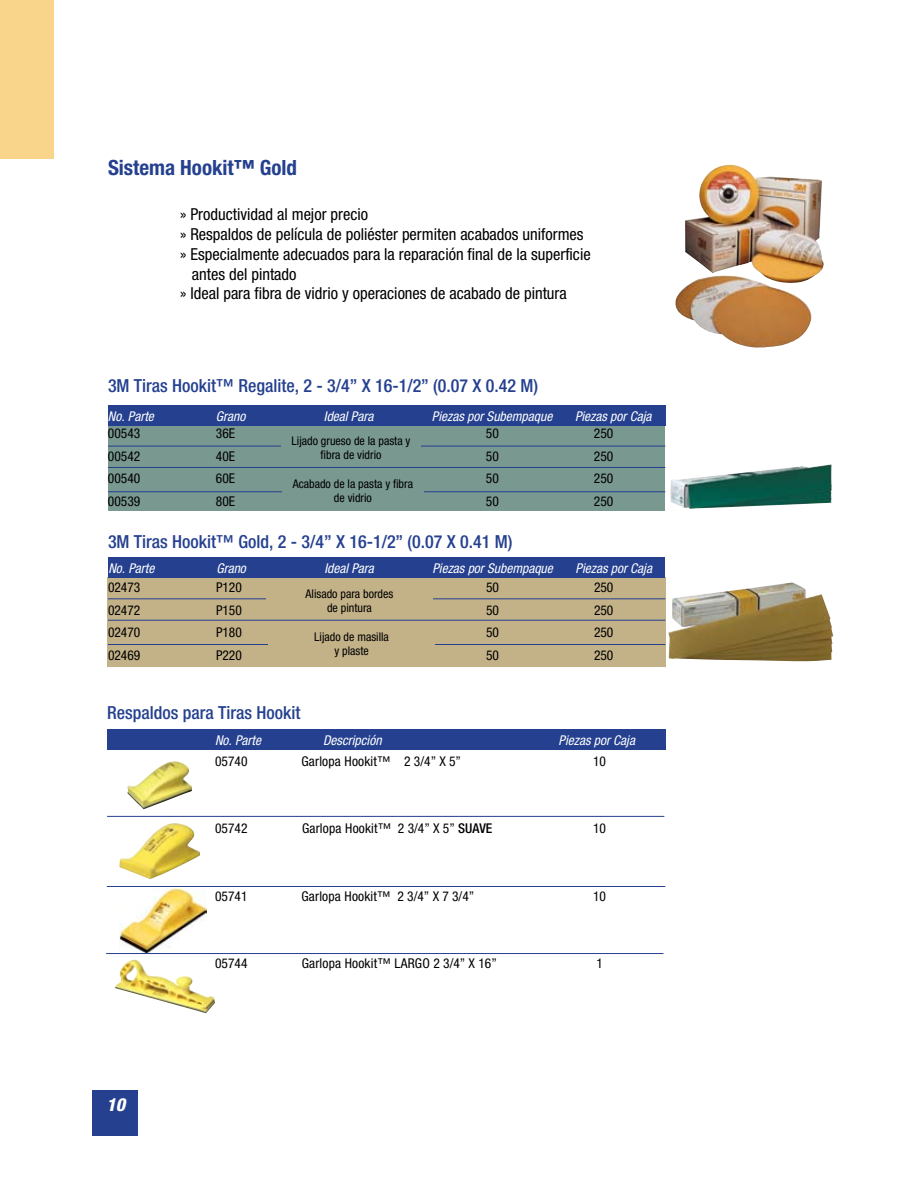
<style>
.page{position:relative;width:918px;height:1188px;background:#fff}
.page>*{position:absolute;margin:0;border:0;box-sizing:border-box;transform-origin:0 0}
.t1{font:700 condensed 21px "Helvetica Neue";color:#24408f}
.t2{font:500 condensed 18px "Helvetica Neue";color:#24408f}
.t3{font:italic 800 condensed 18px "Helvetica Neue";color:#fff}
.t4{font:condensed 16.5px "Helvetica Neue";color:#000}
.t5{font:condensed 13.5px "Helvetica Neue";color:#000}
.t6{font:italic condensed 13.5px "Helvetica Neue";color:#fff}
.t7{font:condensed 12px/14.4px "Helvetica Neue";color:#000;text-align:center}
.s1{font-weight:500}
</style>
<div class="page">
<div style="left:92px;top:1090px;width:46px;height:46px;background:#24408f"></div>
<div style="left:107px;top:578px;width:558px;height:89px;background:#c3b188"></div>
<div style="left:109px;top:424px;width:556px;height:86px;background:#799890"></div>
<img style="left:127px;top:761px;width:65px;height:48px">
<img style="left:119px;top:823px;width:81px;height:56px">
<img style="left:120px;top:888px;width:87px;height:65px">
<div style="left:107px;top:730px;width:558px;height:20px;background:#24408f"></div>
<hr style="left:107px;top:886px;width:558px;height:1px;background:#24408f">
<hr style="left:106px;top:953px;width:557px;height:1px;background:#24408f">
<hr style="left:107px;top:816px;width:557px;height:1px;background:#24408f">
<hr style="left:108px;top:446px;width:557px;height:1px;background:#24408f">
<hr style="left:108px;top:467px;width:557px;height:1px;background:#24408f">
<hr style="left:108px;top:491px;width:557px;height:1px;background:#24408f">
<div style="left:108px;top:405px;width:557px;height:21px;background:#24408f"></div>
<hr style="left:108px;top:598px;width:557px;height:1px;background:#24408f">
<hr style="left:108px;top:620px;width:557px;height:1px;background:#24408f">
<hr style="left:108px;top:644px;width:557px;height:1px;background:#24408f">
<div style="left:108px;top:558px;width:557px;height:20px;background:#24408f"></div>
<img style="left:115px;top:959px;width:100px;height:54px">
<img style="left:670px;top:464px;width:162px;height:45px">
<div style="left:266px;top:586px;width:167px;height:28px;background:#c3b188"></div>
<div style="left:281px;top:429px;width:140px;height:36px;background:#799890"></div>
<div style="left:282px;top:473px;width:141px;height:34px;background:#799890"></div>
<div style="left:268px;top:624px;width:167px;height:39px;background:#c3b188"></div>
<img style="left:668px;top:582px;width:165px;height:79px">
<div style="left:0;top:0;width:54px;height:159px;background:#f9d58c"></div>
<img style="left:675px;top:164px;width:149px;height:184px">
<h1 class="t1" style="left:108px;top:155px;width:190px">Sistema Hookit™ Gold</h1>
<p class="t4" style="left:180px;top:205px;width:190px">» Productividad al mejor precio</p>
<p class="t4" style="left:180px;top:225px;width:405px">» Respaldos de película de poliéster permiten acabados uniformes</p>
<p class="t4" style="left:180px;top:245px;width:412px">» Especialmente adecuados para la reparación final de la superficie</p>
<p class="t4" style="left:192px;top:264px;width:106px">antes del pintado</p>
<p class="t4" style="left:180px;top:284px;width:388px">» Ideal para fibra de vidrio y operaciones de acabado de pintura</p>
<h2 class="t2" style="left:108px;top:375px;width:432px">3M Tiras Hookit™ Regalite, 2 - 3/4” X 16-1/2” (0.07 X 0.42 M)</h2>
<p class="t6" style="left:108px;top:408px;width:47px">No. Parte</p>
<p class="t6" style="left:216px;top:408px;width:31px">Grano</p>
<p class="t6" style="left:324px;top:408px;width:51px">Ideal Para</p>
<p class="t6" style="left:432px;top:408px;width:122px">Piezas por Subempaque</p>
<p class="t6" style="left:575px;top:408px;width:78px">Piezas por Caja</p>
<p class="t5" style="left:108px;top:426px;width:34px">00543</p>
<p class="t5" style="left:216px;top:426px;width:21px">36E</p>
<p class="t5" style="left:486px;top:426px;width:14px">50</p>
<p class="t5" style="left:594px;top:426px;width:21px">250</p>
<p class="t5" style="left:108px;top:448px;width:34px">00542</p>
<p class="t5" style="left:216px;top:448px;width:21px">40E</p>
<p class="t5" style="left:486px;top:448px;width:14px">50</p>
<p class="t5" style="left:594px;top:448px;width:21px">250</p>
<p class="t5" style="left:108px;top:471px;width:34px">00540</p>
<p class="t5" style="left:216px;top:471px;width:21px">60E</p>
<p class="t5" style="left:486px;top:471px;width:14px">50</p>
<p class="t5" style="left:594px;top:471px;width:21px">250</p>
<p class="t5" style="left:108px;top:493px;width:34px">00539</p>
<p class="t5" style="left:216px;top:493px;width:21px">80E</p>
<p class="t5" style="left:486px;top:493px;width:14px">50</p>
<p class="t5" style="left:594px;top:493px;width:21px">250</p>
<p class="t7" style="left:292px;top:433px;width:120px">Lijado grueso de la pasta y fibra de vidrio</p>
<p class="t7" style="left:293px;top:476px;width:122px">Acabado de la pasta y fibra de vidrio</p>
<h2 class="t2" style="left:108px;top:531px;width:406px">3M Tiras Hookit™ Gold, 2 - 3/4” X 16-1/2” (0.07 X 0.41 M)</h2>
<p class="t6" style="left:108px;top:561px;width:47px">No. Parte</p>
<p class="t6" style="left:216px;top:561px;width:31px">Grano</p>
<p class="t6" style="left:324px;top:561px;width:51px">Ideal Para</p>
<p class="t6" style="left:432px;top:561px;width:122px">Piezas por Subempaque</p>
<p class="t6" style="left:576px;top:561px;width:78px">Piezas por Caja</p>
<p class="t7" style="left:306px;top:586px;width:89px">Alisado para bordes de pintura</p>
<p class="t5" style="left:108px;top:580px;width:34px">02473</p>
<p class="t5" style="left:216px;top:580px;width:27px">P120</p>
<p class="t5" style="left:486px;top:580px;width:14px">50</p>
<p class="t5" style="left:594px;top:580px;width:21px">250</p>
<p class="t5" style="left:108px;top:602px;width:34px">02472</p>
<p class="t5" style="left:216px;top:602px;width:27px">P150</p>
<p class="t5" style="left:486px;top:602px;width:14px">50</p>
<p class="t5" style="left:594px;top:602px;width:21px">250</p>
<p class="t5" style="left:108px;top:625px;width:34px">02470</p>
<p class="t5" style="left:216px;top:625px;width:27px">P180</p>
<p class="t5" style="left:486px;top:625px;width:14px">50</p>
<p class="t5" style="left:594px;top:625px;width:21px">250</p>
<p class="t5" style="left:108px;top:647px;width:34px">02469</p>
<p class="t5" style="left:216px;top:647px;width:27px">P220</p>
<p class="t5" style="left:486px;top:647px;width:14px">50</p>
<p class="t5" style="left:594px;top:647px;width:21px">250</p>
<p class="t7" style="left:314px;top:629px;width:76px">Lijado de masilla y plaste</p>
<h2 class="t2" style="left:107px;top:701px;width:195px">Respaldos para Tiras Hookit</h2>
<p class="t6" style="left:215px;top:733px;width:47px">No. Parte</p>
<p class="t6" style="left:323px;top:733px;width:60px">Descripción</p>
<p class="t6" style="left:559px;top:733px;width:78px">Piezas por Caja</p>
<p class="t5" style="left:215px;top:753px;width:34px">05740</p>
<p class="t5" style="left:302px;top:753px;width:161px">Garlopa Hookit™ 2 3/4” X 5”</p>
<p class="t5" style="left:593px;top:753px;width:14px">10</p>
<p class="t5" style="left:215px;top:821px;width:34px">05742</p>
<p class="t5" style="left:302px;top:821px;width:192px">Garlopa Hookit™ 2 3/4” X 5” <span class="s1">SUAVE</span></p>
<p class="t5" style="left:593px;top:821px;width:14px">10</p>
<p class="t5" style="left:215px;top:888px;width:34px">05741</p>
<p class="t5" style="left:302px;top:888px;width:174px">Garlopa Hookit™ 2 3/4” X 7 3/4”</p>
<p class="t5" style="left:593px;top:888px;width:14px">10</p>
<h2 class="t3" style="left:106px;top:1093px;width:20px">10</h2>
<p class="t5" style="left:215px;top:956px;width:34px">05744</p>
<p class="t5" style="left:302px;top:956px;width:197px">Garlopa Hookit™ LARGO 2 3/4” X 16”</p>
<p class="t5" style="left:596px;top:956px;width:8px">1</p>
</div>
